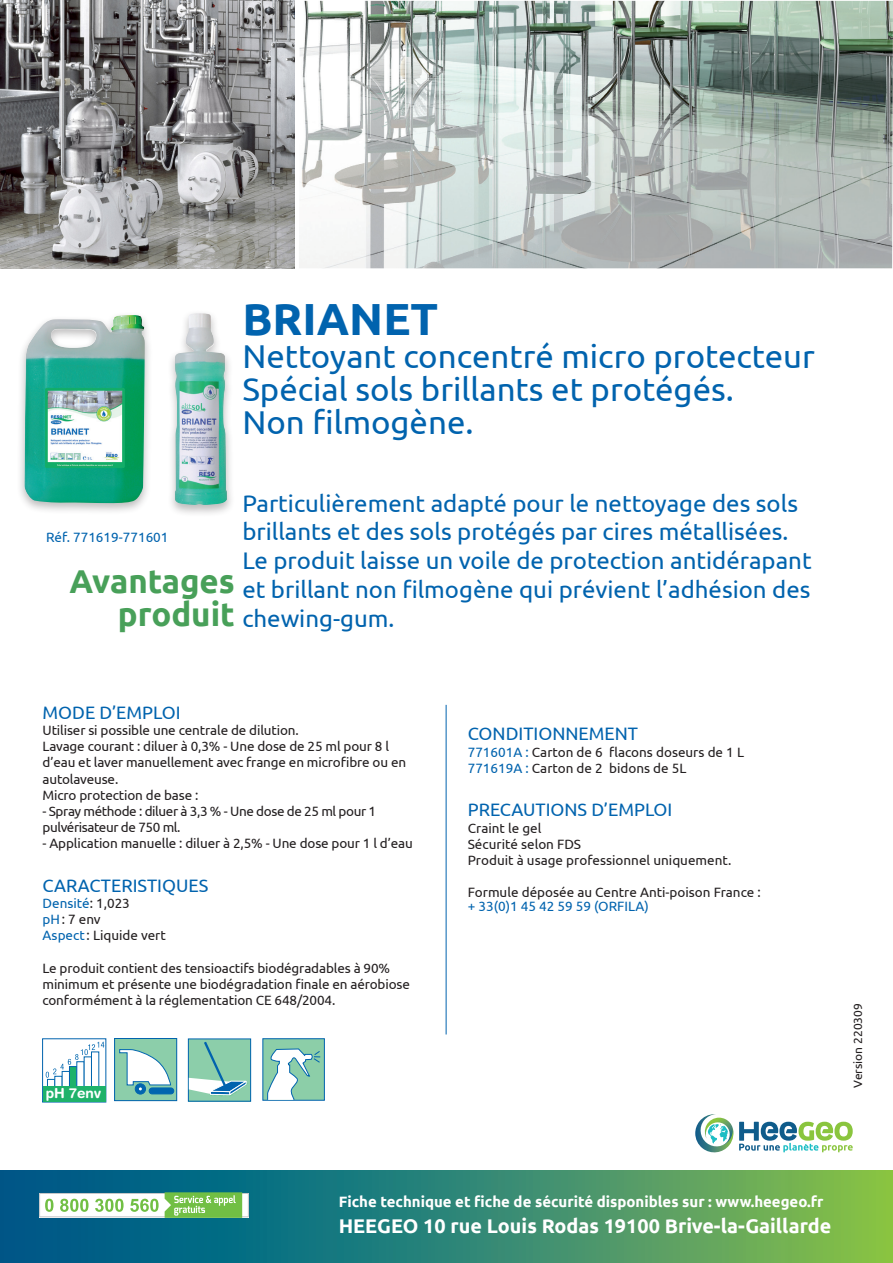
<style>
.page{position:relative;width:893px;height:1263px;background:#fff}
.page>*{position:absolute;margin:0;border:0;box-sizing:border-box;transform-origin:0 0}
.t1{font:700 45px "Ubuntu";color:#0163ae}
.t2{font:33px/33px "Ubuntu";color:#0163ae}
.t3{font:700 33px/33px "Ubuntu";color:#48a059;text-align:right}
.t4{font:24px/28.8px "Ubuntu";color:#0163ae}
.t5{font:700 19.8px "Ubuntu";color:#fff}
.t6{font:18px "Ubuntu";color:#0163ae}
.t7{font:700 15px "Ubuntu";color:#fff}
.t8{font:700 13.8px "Helvetica Rounded";color:#fff}
.t9{font:13.5px/16.2px "Ubuntu";letter-spacing:-.01em;color:#231f20}
.t10{font:13.5px/16.2px "Ubuntu";letter-spacing:-.03em;color:#231f20}
.t11{font:13.5px "Ubuntu";color:#0163ae}
.t12{font:12px "Ubuntu";color:#231f20}
.s1{color:#0163ae}
</style>
<div class="page">
<hr style="left:446px;top:705px;width:1px;height:329px;background:#0163ae">
<img style="left:299px;top:1px;width:594px;height:267px">
<img style="left:0;top:0;width:295px;height:268px">
<div style="left:167px;top:309px;width:68px;height:208px;background:#231f20;opacity:.3"></div>
<img style="left:175px;top:313px;width:52px;height:192px">
<div style="left:16px;top:311px;width:137px;height:204px;background:#231f20;opacity:.3"></div>
<img style="left:24px;top:315px;width:121px;height:188px">
<div style="left:262px;top:1038px;width:63px;height:62px;background:#8ccea8;border:1px solid #0163ae"></div>
<svg style="left:267px;top:1048px;width:54px;height:53px"></svg>
<div style="left:115px;top:1038px;width:62px;height:62px;background:#8cceaa"></div>
<div style="left:114px;top:1038px;width:63px;height:63px;border:1px solid #0163ae"></div>
<svg style="left:135px;top:1084px;width:11px;height:10px"></svg>
<div style="left:135px;top:1083px;width:11px;height:11px;border:1px solid #0166af;border-radius:50%"></div>
<svg style="left:119px;top:1049px;width:52px;height:41px"></svg>
<div style="left:149px;top:1088px;width:25px;height:6px;background:#0166af;border-radius:3px"></div>
<div style="left:149px;top:1087px;width:25px;height:7px;border:1px solid #0166af;border-radius:3px"></div>
<div style="left:188px;top:1039px;width:63px;height:62px;background:#8cceaa"></div>
<div style="left:188px;top:1038px;width:63px;height:63px;border:1px solid #0166af"></div>
<svg style="left:189px;top:1042px;width:59px;height:55px"></svg>
<div style="left:42px;top:1038px;width:64px;height:64px;background:#fff;border:1px solid #0163ae"></div>
<div style="left:47px;top:1079px;width:8px;height:15px;background:#fff;border:1px solid #0166af"></div>
<div style="left:69px;top:1066px;width:8px;height:30px;background:#1eb26a;border:1px solid #0163ae"></div>
<div style="left:91px;top:1052px;width:8px;height:44px;background:#fff;border:1px solid #0166af"></div>
<div style="left:43px;top:1086px;width:62px;height:15px;background:#1eb26a"></div>
<svg style="left:46px;top:1042px;width:58px;height:36px"></svg>
<div style="left:0;top:1170px;width:893px;height:93px;background:linear-gradient(to right,#005194,#82be50)"></div>
<svg style="left:39px;top:1192px;width:210px;height:26px"></svg>
<svg style="left:695px;top:1114px;width:158px;height:39px"></svg>
<p class="t1" style="left:242px;top:292px;width:197px">BRIANET</p>
<p class="t2" style="left:242px;top:339px;width:574px">Nettoyant concentré micro protecteur</p>
<p class="t2" style="left:242px;top:372px;width:493px">Spécial sols brillants et protégés.<br>Non filmogène.</p>
<p class="t11" style="left:46px;top:529px;width:124px">Réf. 771619-771601</p>
<p class="t3" style="left:70px;top:565px;width:167px">Avantages produit</p>
<p class="t4" style="left:242px;top:488px;width:571px">Particulièrement adapté pour le nettoyage des sols brillants et des sols protégés par cires métallisées.<br>Le produit laisse un voile de protection antidérapant et brillant non filmogène qui prévient l’adhésion des chewing-gum.</p>
<p class="t6" style="left:43px;top:701px;width:140px">MODE D’EMPLOI</p>
<p class="t9" style="left:43px;top:722px;width:258px">Utiliser si possible une centrale de dilution.</p>
<p class="t9" style="left:43px;top:738px;width:365px">Lavage courant : diluer à 0,3% - Une dose de 25 ml pour 8 l d’eau et laver manuellement avec frange en microfibre ou en autolaveuse.</p>
<p class="t9" style="left:43px;top:786px;width:157px">Micro protection de base :</p>
<p class="t10" style="left:43px;top:803px;width:335px">- Spray méthode : diluer à 3,3 % - Une dose de 25 ml pour 1 pulvérisateur de 750 ml.</p>
<p class="t9" style="left:43px;top:835px;width:372px">- Application manuelle : diluer à 2,5% - Une dose pour 1 l d’eau</p>
<p class="t6" style="left:43px;top:874px;width:167px">CARACTERISTIQUES</p>
<p class="t9" style="left:43px;top:894px;width:89px"><span class="s1">Densité</span>: 1,023 <span class="s1">pH</span>: 7 env</p>
<p class="t9" style="left:43px;top:927px;width:125px"><span class="s1">Aspect</span> : Liquide vert</p>
<p class="t9" style="left:43px;top:959px;width:369px">Le produit contient des tensioactifs biodégradables à 90% minimum et présente une biodégradation finale en aérobiose conformément à la réglementation CE 648/2004.</p>
<p class="t8" style="left:46px;top:1085px;width:57px">pH 7env</p>
<p class="t6" style="left:468px;top:723px;width:172px">CONDITIONNEMENT</p>
<p class="t9" style="left:468px;top:743px;width:278px"><span class="s1">771601A :</span> Carton de 6 flacons doseurs de 1 L</p>
<p class="t9" style="left:468px;top:760px;width:220px"><span class="s1">771619A :</span> Carton de 2 bidons de 5L</p>
<p class="t6" style="left:468px;top:799px;width:206px">PRECAUTIONS D’EMPLOI</p>
<p class="t9" style="left:468px;top:819px;width:75px">Craint le gel</p>
<p class="t9" style="left:468px;top:835px;width:115px">Sécurité selon FDS</p>
<p class="t9" style="left:468px;top:852px;width:265px">Produit à usage professionnel uniquement.</p>
<p class="t9" style="left:468px;top:884px;width:295px">Formule déposée au Centre Anti-poison France :</p>
<p class="t11" style="left:468px;top:898px;width:182px">+ 33(0)1 45 42 59 59 (ORFILA)</p>
<p class="t12" style="left:850px;top:1088px;width:86px;rotate:-90deg">Version 220309</p>
<p class="t7" style="left:339px;top:1192px;width:486px">Fiche technique et fiche de sécurité disponibles sur : www.heegeo.fr</p>
<p class="t5" style="left:339px;top:1214px;width:494px">HEEGEO 10 rue Louis Rodas 19100 Brive-la-Gaillarde</p>
</div>
